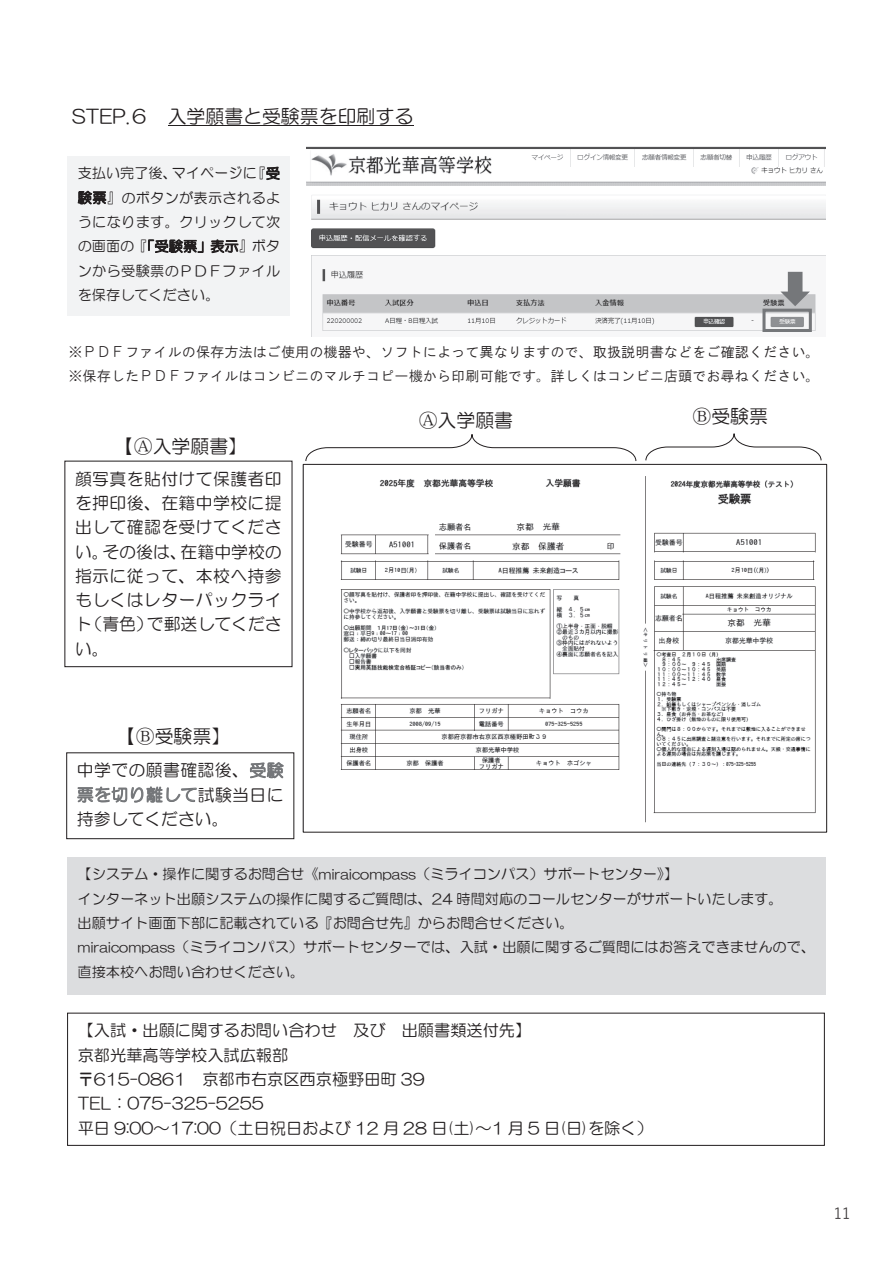
<style>
.page{position:relative;width:893px;height:1263px;background:#fff}
.page>*{position:absolute;margin:0;border:0;box-sizing:border-box;transform-origin:0 0}
.t1{font:18.9px "HG Maru Gothic MPRO";color:#231f20}
.t2{font:16.8px/24.3px "HG Maru Gothic MPRO";letter-spacing:.025em;color:#231f20;text-align:justify}
.t3{font:16.2px/24.3px "HG Maru Gothic MPRO";color:#231f20}
.t4{font:15px "Yu Gothic";color:#231f20}
.t5{font:14.1px/24.3px "HG Maru Gothic MPRO";color:#231f20;text-align:justify}
.t6{font:14.1px/24.3px "HG Gothic M";color:#231f20}
.s1{font-family:"MS Mincho"}
.s2{color:#75777a}
</style>
<div class="page">
<hr style="left:168px;top:125px;width:245px;height:1px;background:#231f20">
<div style="left:68px;top:156px;width:222px;height:159px;background:#f2f3f4"></div>
<div style="left:67px;top:857px;width:758px;height:138px;background:#dcdddf"></div>
<div style="left:67px;top:1012px;width:758px;height:134px;border:1px solid #231f20"></div>
<svg style="left:305px;top:434px;width:332px;height:27px"></svg>
<svg style="left:645px;top:433px;width:177px;height:28px"></svg>
<div style="left:66px;top:752px;width:228px;height:87px;border:1px solid #231f20"></div>
<img style="left:307px;top:146px;width:518px;height:191px">
<div style="left:762px;top:309px;width:50px;height:23px;border:3px solid #75777a"></div>
<svg style="left:780px;top:272px;width:30px;height:34px"></svg>
<img style="left:340px;top:476px;width:476px;height:347px">
<h1 class="t1" style="left:72px;top:106px;width:343px">STEP.６ 入学願書と受験票を印刷する</h1>
<p class="t5" style="left:78px;top:161px;width:204px">支払い完了後、マイページに『受験票』のボタンが表示されるようになります。クリックして次の画面の『「受験票」表示』ボタンから受験票のＰＤＦファイルを保存してください。</p>
<p class="t6" style="left:68px;top:340px;width:753px">※ＰＤＦファイルの保存方法はご使用の機器や、ソフトによって異なりますので、取扱説明書などをご確認ください。※保存したＰＤＦファイルはコンビニのマルチコピー機から印刷可能です。詳しくはコンビニ店頭でお尋ねください。</p>
<h1 class="t1" style="left:419px;top:411px;width:96px"><span class="s1">Ⓐ</span>入学願書</h1>
<h1 class="t1" style="left:692px;top:406px;width:77px"><span class="s1">Ⓑ</span>受験票</h1>
<h1 class="t1" style="left:115px;top:437px;width:134px"><span class="s1">【Ⓐ</span>入学願書】</h1>
<p class="t2" style="left:75px;top:466px;width:208px">顔写真を貼付けて保護者印を押印後、在籍中学校に提出して確認を受けてください。その後は、在籍中学校の指示に従って、本校へ持参もしくはレターパックライト（青色）で郵送してください。</p>
<h1 class="t1" style="left:117px;top:727px;width:115px"><span class="s1">【Ⓑ</span>受験票】</h1>
<p class="t2" style="left:77px;top:758px;width:208px">中学での願書確認後、<span class="s2">受験票を切り離して</span>試験当日に持参してください。</p>
<p class="t5" style="left:78px;top:862px;width:739px;text-align:left">【システム・操作に関するお問合せ《miraicompass（ミライコンパス）サポートセンター》】<br>インターネット出願システムの操作に関するご質問は、24 時間対応のコールセンターがサポートいたします。<br>出願サイト画面下部に記載されている『お問合せ先』からお問合せください。<br>miraicompass（ミライコンパス）サポートセンターでは、入試・出願に関するご質問にはお答えできませんので、直接本校へお問い合わせください。</p>
<p class="t3" style="left:78px;top:1018px;width:577px">【入試・出願に関するお問い合わせ 及び 出願書類送付先】<br>京都光華高等学校入試広報部<br>〒615-0861 京都市右京区西京極野田町 39<br>TEL：075-325-5255<br>平日 9:00～17:00（土日祝日および 12 月 28 日(土)～1 月 5 日(日)を除く）</p>
<p class="t4" style="left:834px;top:1199px;width:18px">11</p>
</div>
